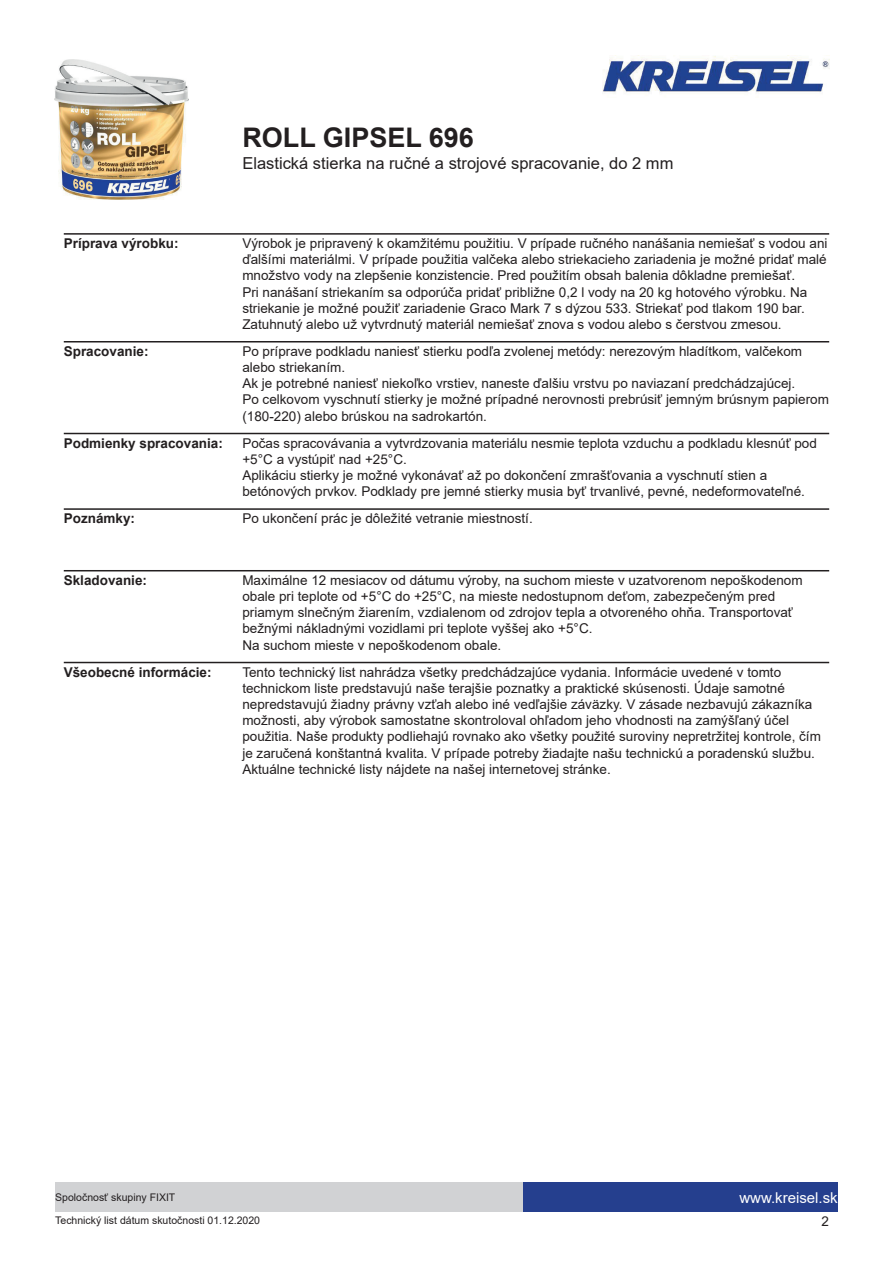
<style>
.page{position:relative;width:893px;height:1263px;background:#fff}
.page>*{position:absolute;margin:0;border:0;box-sizing:border-box;transform-origin:0 0}
.t1{font:700 27px "Arial";color:#231f20}
.t2{font:16.5px "Arial";color:#231f20}
.t3{font:15px "Arial";color:#fff}
.t4{font:13.5px/16.2px "Arial";color:#231f20}
.t5{font:700 13.5px "Arial";color:#231f20}
.t6{font:10.5px "Arial";color:#231f20}
</style>
<div class="page">
<img style="left:54px;top:60px;width:134px;height:140px">
<img style="left:602px;top:55px;width:227px;height:39px">
<div style="left:523px;top:1182px;width:315px;height:30px;background:#253f8e"></div>
<div style="left:55px;top:1182px;width:468px;height:30px;background:#d1d2d4"></div>
<hr style="left:64px;top:233px;width:765px;height:2px;background:#231f20">
<hr style="left:64px;top:341px;width:765px;height:1px;background:#231f20">
<hr style="left:64px;top:433px;width:765px;height:1px;background:#231f20">
<hr style="left:64px;top:508px;width:765px;height:2px;background:#231f20">
<hr style="left:64px;top:570px;width:765px;height:1px;background:#231f20">
<hr style="left:64px;top:662px;width:765px;height:1px;background:#231f20">
<h1 class="t1" style="left:242px;top:119px;width:233px">ROLL GIPSEL 696</h1>
<p class="t2" style="left:242px;top:152px;width:432px">Elastická stierka na ručné a strojové spracovanie, do 2 mm</p>
<p class="t5" style="left:64px;top:234px;width:116px">Príprava výrobku:</p>
<p class="t4" style="left:242px;top:235px;width:587px">Výrobok je pripravený k okamžitému použitiu. V prípade ručného nanášania nemiešať s vodou ani ďalšími materiálmi. V prípade použitia valčeka alebo striekacieho zariadenia je možné pridať malé množstvo vody na zlepšenie konzistencie. Pred použitím obsah balenia dôkladne premiešať.<br>Pri nanášaní striekaním sa odporúča pridať približne 0,2 l vody na 20 kg hotového výrobku. Na striekanie je možné použiť zariadenie Graco Mark 7 s dýzou 533. Striekať pod tlakom 190 bar.<br>Zatuhnutý alebo už vytvrdnutý materiál nemiešať znova s vodou alebo s čerstvou zmesou.</p>
<p class="t5" style="left:64px;top:342px;width:86px">Spracovanie:</p>
<p class="t4" style="left:242px;top:343px;width:588px">Po príprave podkladu naniesť stierku podľa zvolenej metódy: nerezovým hladítkom, valčekom alebo striekaním.<br>Ak je potrebné naniesť niekoľko vrstiev, naneste ďalšiu vrstvu po naviazaní predchádzajúcej.<br>Po celkovom vyschnutí stierky je možné prípadné nerovnosti prebrúsiť jemným brúsnym papierom (180-220) alebo brúskou na sadrokartón.</p>
<p class="t5" style="left:64px;top:433px;width:161px">Podmienky spracovania:</p>
<p class="t4" style="left:242px;top:435px;width:576px">Počas spracovávania a vytvrdzovania materiálu nesmie teplota vzduchu a podkladu klesnúť pod +5°C a vystúpiť nad +25°C.<br>Aplikáciu stierky je možné vykonávať až po dokončení zmrašťovania a vyschnutí stien a betónových prvkov. Podklady pre jemné stierky musia byť trvanlivé, pevné, nedeformovateľné.</p>
<p class="t5" style="left:64px;top:509px;width:73px">Poznámky:</p>
<p class="t4" style="left:242px;top:510px;width:292px">Po ukončení prác je dôležité vetranie miestností.</p>
<p class="t5" style="left:64px;top:570px;width:85px">Skladovanie:</p>
<p class="t4" style="left:242px;top:572px;width:562px">Maximálne 12 mesiacov od dátumu výroby, na suchom mieste v uzatvorenom nepoškodenom obale pri teplote od +5°C do +25°C, na mieste nedostupnom deťom, zabezpečeným pred priamym slnečným žiarením, vzdialenom od zdrojov tepla a otvoreného ohňa. Transportovať bežnými nákladnými vozidlami pri teplote vyššej ako +5°C.<br>Na suchom mieste v nepoškodenom obale.</p>
<p class="t5" style="left:64px;top:662px;width:149px">Všeobecné informácie:</p>
<p class="t4" style="left:242px;top:664px;width:580px">Tento technický list nahrádza všetky predchádzajúce vydania. Informácie uvedené v tomto technickom liste predstavujú naše terajšie poznatky a praktické skúsenosti. Údaje samotné nepredstavujú žiadny právny vzťah alebo iné vedľajšie záväzky. V zásade nezbavujú zákazníka možnosti, aby výrobok samostatne skontroloval ohľadom jeho vhodnosti na zamýšľaný účel použitia. Naše produkty podliehajú rovnako ako všetky použité suroviny nepretržitej kontrole, čím je zaručená konštantná kvalita. V prípade potreby žiadajte našu technickú a poradenskú službu.<br>Aktuálne technické listy nájdete na našej internetovej stránke.</p>
<p class="t6" style="left:55px;top:1190px;width:122px">Spoločnosť skupiny FIXIT</p>
<p class="t3" style="left:739px;top:1187px;width:100px">www.kreisel.sk</p>
<p class="t6" style="left:55px;top:1213px;width:206px">Technický list dátum skutočnosti 01.12.2020</p>
<p class="t4" style="left:821px;top:1213px;width:9px">2</p>
</div>
